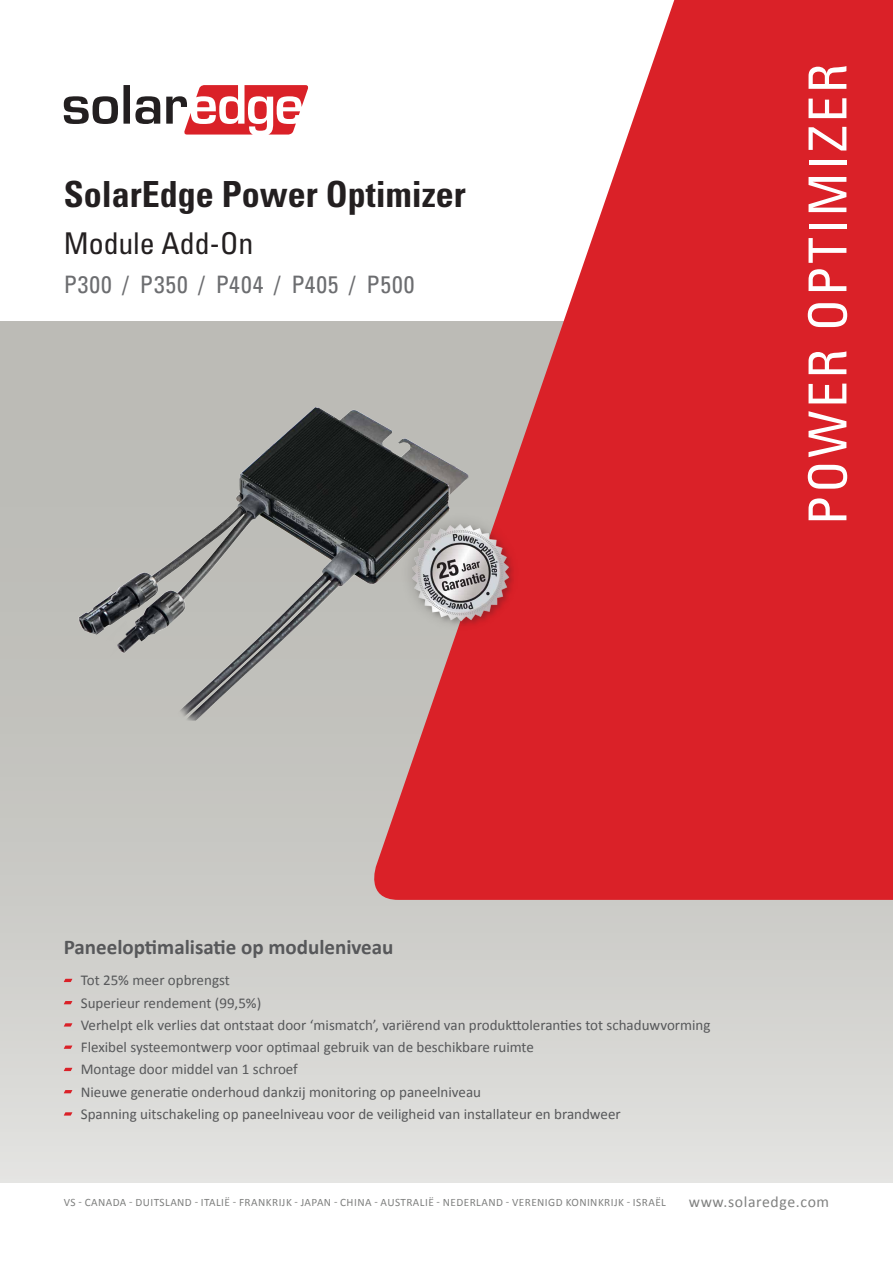
<style>
.page{position:relative;width:893px;height:1263px;background:#fff}
.page>*{position:absolute;margin:0;border:0;box-sizing:border-box;transform-origin:0 0}
.pg1_Family_vertical{font:condensed 52.5px "Univers LT Std";letter-spacing:.06em;color:#fff}
.pg1_Product_Header{font:700 condensed 36px "Univers LT Std";color:#231f20}
.pg1_Product_Subheade{font:condensed 30px "Univers LT Std";letter-spacing:-.005em;color:#231f20}
.pg1_Product_Subheade-2{font:condensed 24px "Univers LT Std";letter-spacing:.04em;color:#6c6d70}
.pg1_Text_bold{font:700 21px "Calibri";color:#57585a}
.pg1_Text_URL{font:15.75px "Calibri";letter-spacing:.04em;color:#808180}
.Pg1_Text_Bullets{font:15px "Calibri";color:#57585a}
.t1{font:11.25px "Calibri";letter-spacing:.04em;color:#808180}
</style>
<div class="page">
<div style="left:0;top:321px;width:893px;height:861px;background:linear-gradient(to bottom,#b4b3ae,#dbdbd8)"></div>
<svg style="left:364px;top:0;width:529px;height:900px;fill:#da2128"></svg>
<svg style="left:64px;top:85px;width:244px;height:50px"></svg>
<div style="left:399px;top:511px;width:122px;height:122px;background:#231f20;opacity:.25"></div>
<img style="left:485px;top:520px;width:29px;height:106px">
<svg style="left:64px;top:979px;width:8px;height:3px"></svg>
<svg style="left:64px;top:1001px;width:8px;height:3px"></svg>
<svg style="left:64px;top:1023px;width:8px;height:3px"></svg>
<svg style="left:64px;top:1045px;width:8px;height:4px"></svg>
<svg style="left:64px;top:1068px;width:8px;height:3px"></svg>
<svg style="left:64px;top:1090px;width:8px;height:3px"></svg>
<svg style="left:64px;top:1112px;width:8px;height:3px"></svg>
<img style="left:69px;top:391px;width:416px;height:330px">
<p class="pg1_Product_Header" style="left:64px;top:172px;width:404px">SolarEdge Power Optimizer</p>
<p class="pg1_Product_Subheade" style="left:64px;top:225px;width:191px">Module Add-On</p>
<p class="pg1_Product_Subheade-2" style="left:64px;top:270px;width:352px">P300 P/ 350 P/ 404 P/ 405 P/ 500</p>
<p class="pg1_Family_vertical" style="left:794px;top:525px;width:463px;rotate:-90deg">POWER OPTIMIZER</p>
<p class="pg1_Text_bold" style="left:64px;top:934px;width:331px">Paneeloptimalisatie op moduleniveau</p>
<p class="Pg1_Text_Bullets" style="left:81px;top:971px;width:150px">Tot 25% meer opbrengst</p>
<p class="Pg1_Text_Bullets" style="left:81px;top:993px;width:182px">Superieur rendement )99,5%(</p>
<p class="Pg1_Text_Bullets" style="left:81px;top:1015px;width:631px">Verhelpt elk verlies dat ontstaat door ‘mismatch ,’ variërend van produkttoleranties tot schaduwvorming</p>
<p class="Pg1_Text_Bullets" style="left:81px;top:1037px;width:455px">Flexibel systeemontwerp voor optimaal gebruik van de beschikbare ruimte</p>
<p class="Pg1_Text_Bullets" style="left:81px;top:1060px;width:218px">Montage door middel van 1 schroef</p>
<p class="Pg1_Text_Bullets" style="left:81px;top:1082px;width:402px">Nieuwe generatie onderhoud dankzij monitoring op paneelniveau</p>
<p class="Pg1_Text_Bullets" style="left:81px;top:1104px;width:541px">Spanning uitschakeling op paneelniveau voor de veiligheid van installateur en brandweer</p>
<p class="t1" style="left:64px;top:1195px;width:604px">VS - CANADA - DUITSLAND - ITALIË - FRANKRIJK - JAPAN - CHINA - AUSTRALIË - NEDERLAND - VERENIGD KONINKRIJK - ISRAËL</p>
<p class="pg1_Text_URL" style="left:689px;top:1191px;width:142px">www.solaredge.com</p>
</div>
